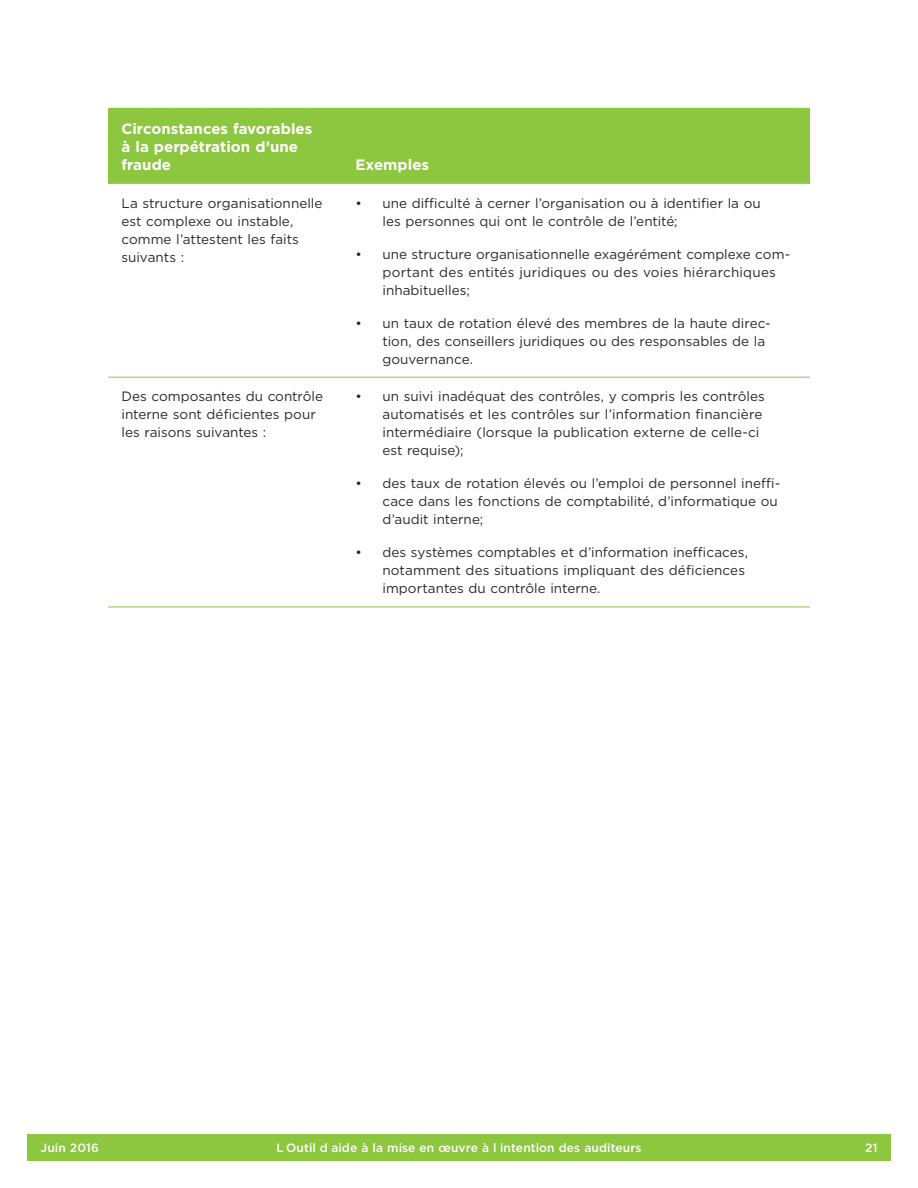
<style>
.page{position:relative;width:918px;height:1188px;background:#fff}
.page>*{position:absolute;margin:0;border:0;box-sizing:border-box;transform-origin:0 0}
.t1{font:700 15px/18px "Gotham";color:#fff}
.t2{font:13.5px/18px "Gotham";color:#292829}
.t3{font:500 12px "Gotham";letter-spacing:.005em;color:#fff}
</style>
<div class="page">
<hr style="left:108px;top:607px;width:234px;height:1px;background:#8dc63f">
<hr style="left:342px;top:607px;width:468px;height:1px;background:#8dc63f">
<hr style="left:108px;top:377px;width:234px;height:1px;background:#8dc63f">
<hr style="left:342px;top:377px;width:468px;height:1px;background:#8dc63f">
<div style="left:108px;top:108px;width:234px;height:75px;background:#8dc63f"></div>
<div style="left:342px;top:108px;width:468px;height:75px;background:#8dc63f"></div>
<hr style="left:108px;top:183px;width:234px;height:1px;background:#8dc63f">
<hr style="left:342px;top:183px;width:468px;height:1px;background:#8dc63f">
<div style="left:27px;top:1134px;width:864px;height:27px;background:#8dc63f"></div>
<p class="t1" style="left:122px;top:119px;width:192px">Circonstances favorables à la perpétration d’une fraude</p>
<p class="t1" style="left:356px;top:155px;width:75px">Exemples</p>
<p class="t2" style="left:122px;top:194px;width:202px">La structure organisationnelle est complexe ou instable, comme l’attestent les faits suivants :</p>
<p class="t2" style="left:382px;top:194px;width:380px;text-indent:-27px">• une difculté à cerner l’organisation ou à identifer la ou les personnes qui ont le contrôle de l’entité;</p>
<p class="t2" style="left:382px;top:245px;width:409px;text-indent:-27px">• une structure organisationnelle exagérément complexe com&shy;portant des entités juridiques ou des voies hiérarchiques inhabituelles;</p>
<p class="t2" style="left:382px;top:314px;width:390px;text-indent:-27px">• un taux de rotation élevé des membres de la haute direc&shy;tion, des conseillers juridiques ou des responsables de la gouvernance.</p>
<p class="t2" style="left:121px;top:387px;width:203px">Des composantes du contrôle interne sont défcientes pour les raisons suivantes :</p>
<p class="t2" style="left:382px;top:387px;width:384px;text-indent:-27px">• un suivi inadéquat des contrôles, y compris les contrôles automatisés et les contrôles sur l’information fnancière intermédiaire (lorsque la publication externe de celle-ci est requise);</p>
<p class="t2" style="left:382px;top:474px;width:399px;text-indent:-27px">• des taux de rotation élevés ou l’emploi de personnel inef&shy;cace dans les fonctions de comptabilité, d’informatique ou d’audit interne;</p>
<p class="t2" style="left:382px;top:543px;width:367px;text-indent:-27px">• des systèmes comptables et d’information inefcaces, notamment des situations impliquant des défciences importantes du contrôle interne.</p>
<p class="t3" style="left:40px;top:1140px;width:60px">Juin 2016</p>
<p class="t3" style="left:277px;top:1140px;width:366px">L Outil d aide à la mise en œuvre à l intention des auditeurs</p>
<p class="t3" style="left:865px;top:1140px;width:14px">21</p>
</div>
